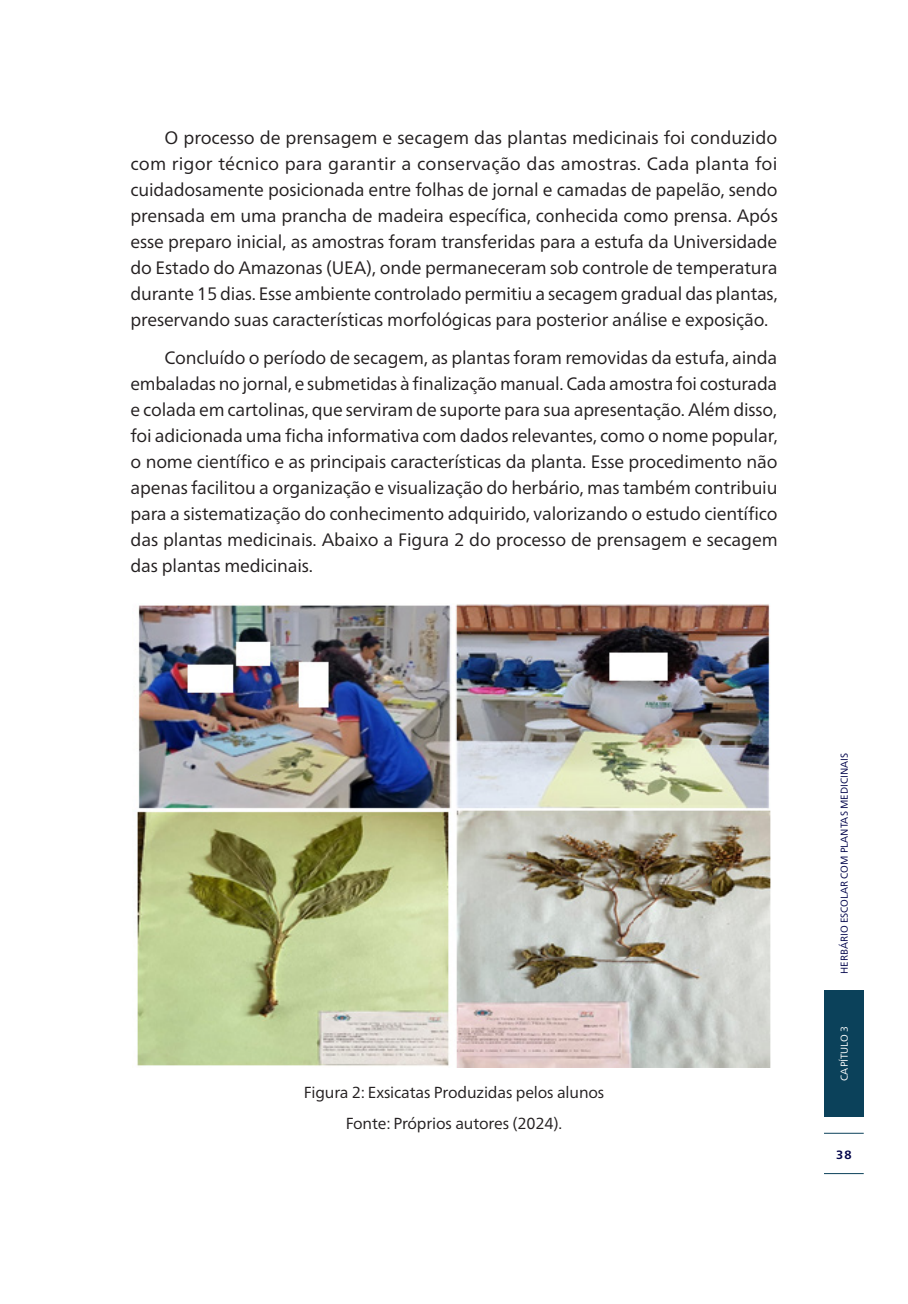
<style>
.page{position:relative;width:908px;height:1304px;background:#fff}
.page>*{position:absolute;margin:0;border:0;box-sizing:border-box;transform-origin:0 0}
.TEXTO{font:18px/26px "Neue Frutiger World";letter-spacing:-.01em;color:#231f20;text-align:justify}
.LEGENDA{font:16px "Neue Frutiger World";letter-spacing:-.01em;color:#231f20}
.t1{font:700 12px "Neue Frutiger World";color:#00034a}
.t2{font:10px "Neue Frutiger World";color:#00034a}
.t3{font:10px "Neue Frutiger World";color:#fff}
</style>
<div class="page">
<hr style="left:823px;top:1173px;width:40px;height:1px;background:#0b415a">
<hr style="left:823px;top:1133px;width:40px;height:1px;background:#0b415a">
<div style="left:823px;top:990px;width:40px;height:127px;background:#0b415a"></div>
<img style="left:137px;top:604px;width:634px;height:464px">
<p class="TEXTO" style="left:130px;top:125px;width:648px;text-indent:34px">O processo de prensagem e secagem das plantas medicinais foi conduzido com rigor técnico para garantir a conservação das amostras. Cada planta foi cuidadosamente posicionada entre folhas de jornal e camadas de papelão, sendo prensada em uma prancha de madeira específica, conhecida como prensa. Após esse preparo inicial, as amostras foram transferidas para a estufa da Universidade do Estado do Amazonas (UEA), onde permaneceram sob controle de temperatura durante 15 dias. Esse ambiente controlado permitiu a secagem gradual das plantas, preservando suas características morfológicas para posterior análise e exposição.</p>
<p class="TEXTO" style="left:130px;top:345px;width:648px;text-indent:34px">Concluído o período de secagem, as plantas foram removidas da estufa, ainda embaladas no jornal, e submetidas à finalização manual. Cada amostra foi costurada e colada em cartolinas, que serviram de suporte para sua apresentação. Além disso, foi adicionada uma ficha informativa com dados relevantes, como o nome popular, o nome científico e as principais características da planta. Esse procedimento não apenas facilitou a organização e visualização do herbário, mas também contribuiu para a sistematização do conhecimento adquirido, valorizando o estudo científico das plantas medicinais. Abaixo a Figura 2 do processo de prensagem e secagem das plantas medicinais.</p>
<p class="LEGENDA" style="left:303px;top:1080px;width:302px">Figura 2: Exsicatas Produzidas pelos alunos</p>
<p class="LEGENDA" style="left:345px;top:1111px;width:218px">Fonte: Próprios autores (2024).</p>
<p class="t2" style="left:836px;top:974px;width:222px;rotate:-90deg">HERBÁRIO ESCOLAR COM PLANTAS MEDICINAIS</p>
<p class="t3" style="left:836px;top:1081px;width:56px;rotate:-90deg">CAPÍTULO 3</p>
<p class="t1" style="left:835px;top:1144px;width:17px">38</p>
</div>
